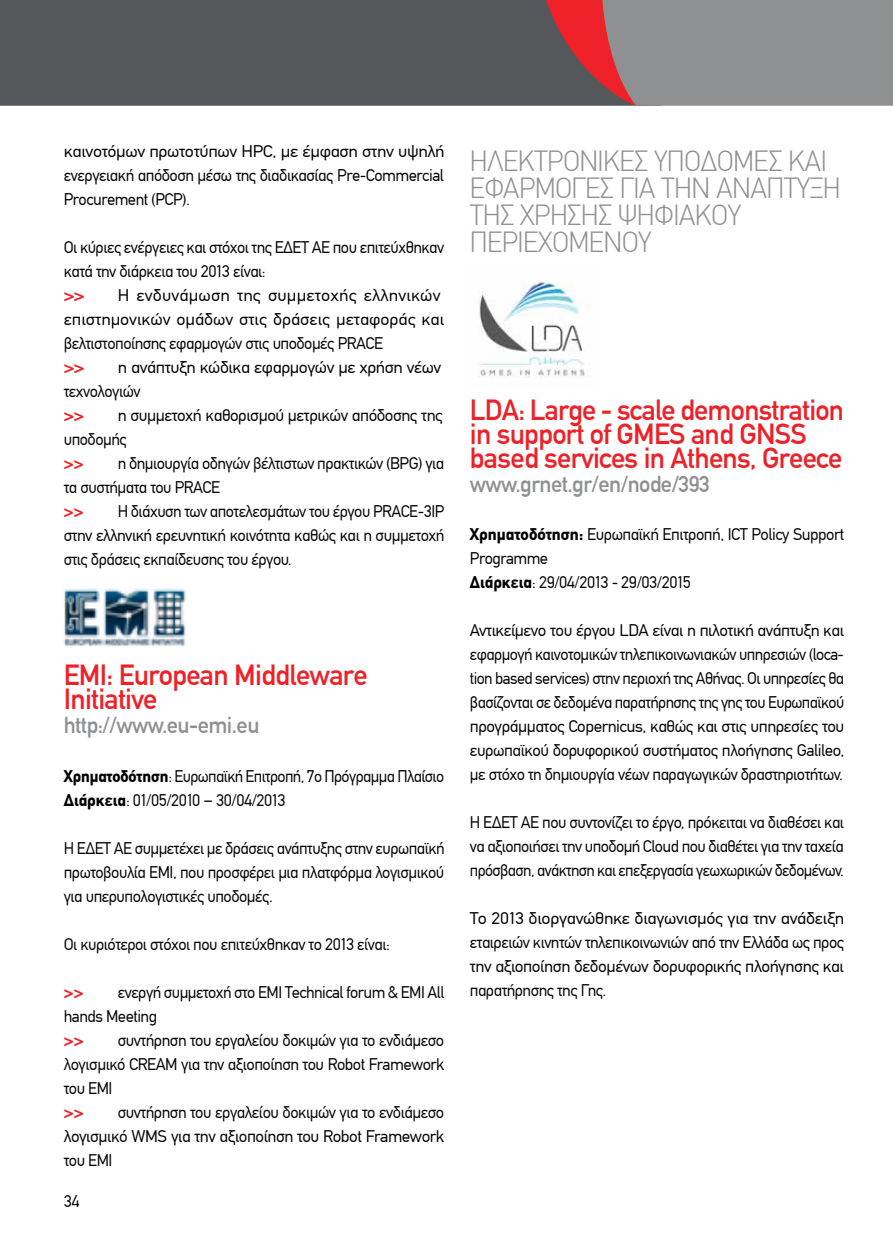
<style>
.page{position:relative;width:893px;height:1234px;background:#fff}
.page>*{position:absolute;margin:0;border:0;box-sizing:border-box;transform-origin:0 0}
.t1{font:28.5px/24px "CF Din";letter-spacing:-.025em;color:#ed2127}
.t2{font:300 28.5px/27px "CF Din";letter-spacing:-.025em;color:#8e9092}
.t3{font:22.5px "CF Din";letter-spacing:-.025em;color:#8e9092}
.t4{font:16.5px/24px "CF Din";letter-spacing:-.03em;color:#000}
.t5{font:16.5px/24px "CF Din";letter-spacing:-.03em;color:#000;scale:1.04 1}
.t6{font:16.5px/24px "CF Din";letter-spacing:-.03em;color:#000;text-align:justify;scale:1.1 1}
.t7{font:16.5px/24px "CF Din";letter-spacing:-.005em;color:#000;scale:1.1 1}
.t8{font:16.5px/24px "CF Din";letter-spacing:-.03em;color:#000;scale:1.09 1}
.t9{font:700 16.5px "CF Din";color:#ed2127}
.t10{font:700 16.5px "CF Din";color:#ed2127;scale:1.1 1}
.t11{font:700 16.5px "CF Din";color:#ed2127;scale:1.09 1}
.t12{font:700 16.5px "CF Din";color:#ed2127;scale:1.04 1}
.s1{font-weight:700}
</style>
<div class="page">
<div style="left:0;top:0;width:542px;height:106px;background:#55585a"></div>
<svg style="left:542px;top:0;width:351px;height:106px"></svg>
<img style="left:64px;top:588px;width:122px;height:58px">
<img style="left:478px;top:282px;width:112px;height:96px">
<p class="t6" style="left:64px;top:140px;width:348px">καινοτόμων πρωτοτύπων HPC, με έμφαση στην υψηλή ενεργειακή απόδοση μέσω της διαδικασίας Pre-Commercial Procurement (PCP).</p>
<p class="t4" style="left:64px;top:236px;width:382px">Οι κύριες ενέργειες και στόχοι της ΕΔΕΤ ΑΕ που επιτεύχθηκαν κατά την διάρκεια του 2013 είναι:</p>
<p class="t10" style="left:64px;top:286px;width:20px">&gt;&gt;</p>
<p class="t7" style="left:64px;top:284px;width:347px;text-indent:54px">Η ενδυνάμωση της συμμετοχής ελληνικών επιστημονικών ομάδων στις δράσεις μεταφοράς και βελτιστοποίησης εφαρμογών στις υποδομές PRACE</p>
<p class="t11" style="left:64px;top:358px;width:20px">&gt;&gt;</p>
<p class="t8" style="left:64px;top:356px;width:348px;text-indent:54px">η ανάπτυξη κώδικα εφαρμογών με χρήση νέων τεχνολογιών</p>
<p class="t12" style="left:64px;top:406px;width:21px">&gt;&gt;</p>
<p class="t5" style="left:64px;top:404px;width:366px;text-indent:54px">η συμμετοχή καθορισμού μετρικών απόδοσης της υποδομής</p>
<p class="t9" style="left:64px;top:454px;width:21px">&gt;&gt;</p>
<p class="t4" style="left:64px;top:452px;width:382px;text-indent:54px">η δημιουργία οδηγών βέλτιστων πρακτικών (BPG) για τα συστήματα του PRACE</p>
<p class="t9" style="left:64px;top:502px;width:21px">&gt;&gt;</p>
<p class="t4" style="left:64px;top:500px;width:382px;text-align:justify;text-indent:54px">Η διάχυση των αποτελεσμάτων του έργου PRACE-3IP στην ελληνική ερευνητική κοινότητα καθώς και η συμμετοχή στις δράσεις εκπαίδευσης του έργου.</p>
<h1 class="t1" style="left:64px;top:664px;width:305px">ΕΜΙ: European Middleware<br>Initiative</h1>
<h2 class="t3" style="left:64px;top:713px;width:197px">http://www.eu-emi.eu</h2>
<p class="t4" style="left:64px;top:764px;width:382px"><span class="s1">Χρηματοδότηση</span>: Ευρωπαϊκή Επιτροπή, 7ο Πρόγραμμα Πλαίσιο<br><span class="s1">Διάρκεια</span>: 01/05/2010 – 30/04/2013</p>
<p class="t4" style="left:64px;top:836px;width:382px;text-align:justify">Η ΕΔΕΤ ΑΕ συμμετέχει με δράσεις ανάπτυξης στην ευρωπαϊκή πρωτοβουλία EMI, που προσφέρει μια πλατφόρμα λογισμικού για υπερυπολογιστικές υποδομές.</p>
<p class="t4" style="left:64px;top:932px;width:328px">Οι κυριότεροι στόχοι που επιτεύχθηκαν το 2013 είναι:</p>
<p class="t9" style="left:64px;top:982px;width:21px">&gt;&gt;</p>
<p class="t4" style="left:64px;top:980px;width:382px;text-indent:54px">ενεργή συμμετοχή στο EMI Technical forum &amp; EMI All hands Meeting</p>
<p class="t9" style="left:64px;top:1030px;width:21px">&gt;&gt;</p>
<p class="t4" style="left:64px;top:1028px;width:382px;text-align:justify;text-indent:54px">συντήρηση του εργαλείου δοκιμών για το ενδιάμεσο λογισμικό CREAM για την αξιοποίηση του Robot Framework του EMI</p>
<p class="t9" style="left:64px;top:1102px;width:21px">&gt;&gt;</p>
<p class="t4" style="left:64px;top:1100px;width:382px;text-align:justify;text-indent:54px">συντήρηση του εργαλείου δοκιμών για το ενδιάμεσο λογισμικό WMS για την αξιοποίηση του Robot Framework του EMI</p>
<p class="t4" style="left:64px;top:1189px;width:17px">34</p>
<h1 class="t2" style="left:470px;top:148px;width:372px">ΗΛΕΚΤΡΟΝΙΚΈΣ ΥΠΟΔΟΜΈΣ ΚΑΙ<br>ΕΦΑΡΜΟΓΈΣ ΓΙΑ ΤΗΝ ΑΝΆΠΤΥΞΗ<br>ΤΗΣ ΧΡΉΣΗΣ ΨΗΦΙΑΚΟΎ<br>ΠΕΡΙΕΧΟΜΈΝΟΥ</h1>
<h1 class="t1" style="left:470px;top:398px;width:376px">LDA: Large - scale demonstration in support of GMES and GNSS based services in Athens, Greece</h1>
<h2 class="t3" style="left:470px;top:472px;width:241px">www.grnet.gr/en/node/393</h2>
<p class="t4" style="left:470px;top:522px;width:376px"><span class="s1">Χρηματοδότηση:</span> Ευρωπαϊκή Επιτροπή, ICT Policy Support<br>Programme<br><span class="s1">Διάρκεια</span>: 29/04/2013 - 29/03/2015</p>
<p class="t5" style="left:470px;top:618px;width:362px;text-align:justify">Αντικείμενο του έργου LDA είναι η πιλοτική ανάπτυξη και εφαρμογή καινοτομικών τηλεπικοινωνιακών υπηρεσιών (loca&shy;tion based services) στην περιοχή της Αθήνας. Οι υπηρεσίες θα βασίζονται σε δεδομένα παρατήρησης της γης του Ευρωπαϊκού προγράμματος Copernicus, καθώς και στις υπηρεσίες του ευρωπαϊκού δορυφορικού συστήματος πλοήγησης Galileo, με στόχο τη δημιουργία νέων παραγωγικών δραστηριοτήτων.</p>
<p class="t4" style="left:470px;top:810px;width:376px;text-align:justify">Η ΕΔΕΤ ΑΕ που συντονίζει το έργο, πρόκειται να διαθέσει και να αξιοποιήσει την υποδομή Cloud που διαθέτει για την ταχεία πρόσβαση, ανάκτηση και επεξεργασία γεωχωρικών δεδομένων.</p>
<p class="t6" style="left:470px;top:906px;width:342px">Το 2013 διοργανώθηκε διαγωνισμός για την ανάδειξη εταιρειών κινητών τηλεπικοινωνιών από την Ελλάδα ως προς την αξιοποίηση δεδομένων δορυφορικής πλοήγησης και παρατήρησης της Γης.</p>
</div>
